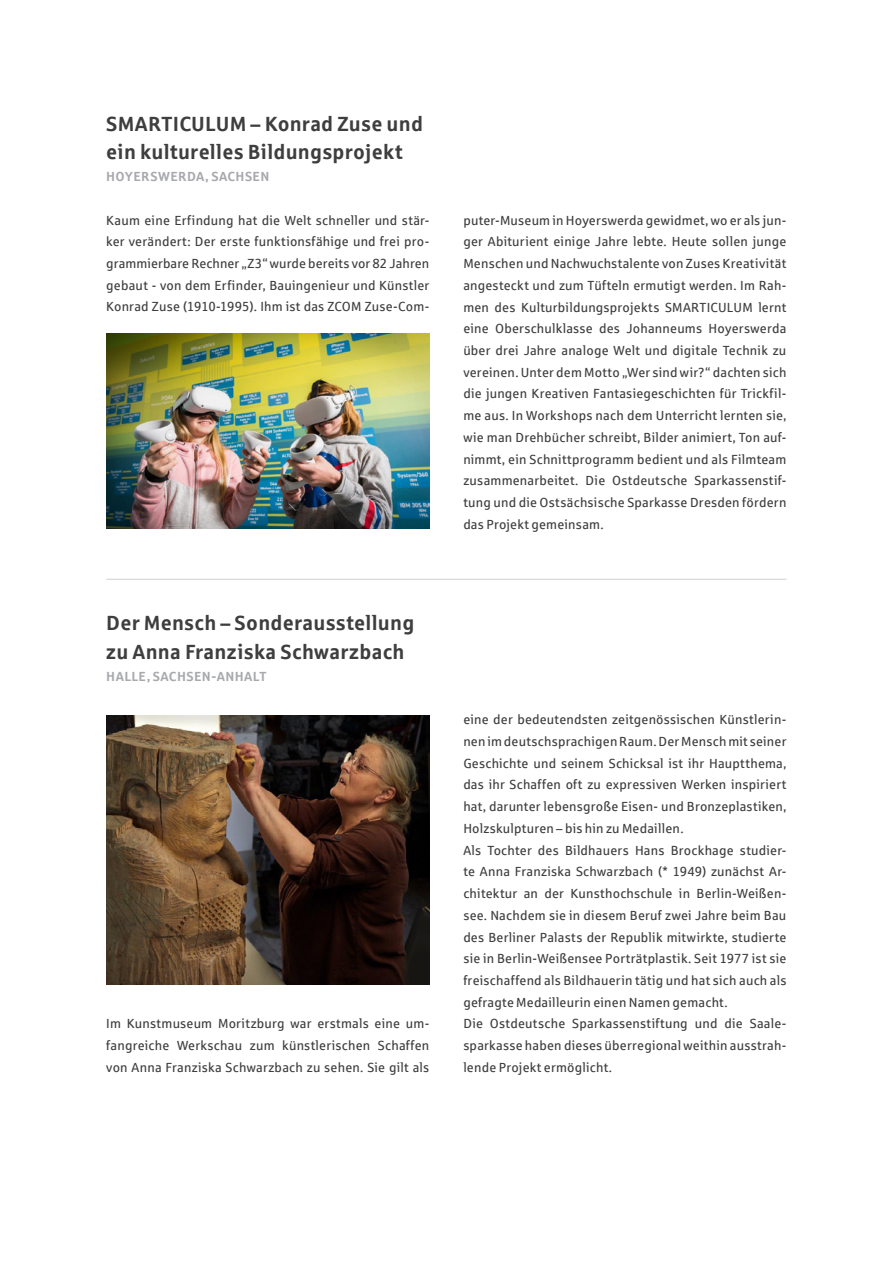
<style>
.page{position:relative;width:893px;height:1263px;background:#fff}
.page>*{position:absolute;margin:0;border:0;box-sizing:border-box;transform-origin:0 0}
.t1{font:700 20.55px/28.5px "Sparkasse Rg";letter-spacing:.01em;color:#3e3e3f}
.t2{font:13.2px/21.8px "Sparkasse Rg";letter-spacing:.015em;color:#3e3e3f;text-align:justify}
.t3{font:700 13.2px "Sparkasse Rg";letter-spacing:.035em;color:#a8a9ad}
</style>
<div class="page">
<img style="left:107px;top:333px;width:322px;height:196px">
<hr style="left:106px;top:579px;width:680px;height:1px;background:#d1d2d4">
<img style="left:106px;top:716px;width:323px;height:268px">
<h1 class="t1" style="left:106px;top:110px;width:318px">SMARTICULUM – Konrad Zuse und ein kulturelles Bildungsprojekt</h1>
<p class="t3" style="left:106px;top:169px;width:165px">HOYERSWERDA, SACHSEN</p>
<p class="t2" style="left:106px;top:209px;width:325px">Kaum eine Erfindung hat die Welt schneller und stär&shy;ker verändert: Der erste funktionsfähige und frei pro&shy;grammierbare Rechner „Z3“ wurde bereits vor 82 Jahren gebaut - von dem Erfinder, Bauingenieur und Künstler Konrad Zuse (1910-1995). Ihm ist das ZCOM Zuse-Com-</p>
<p class="t2" style="left:463px;top:209px;width:325px">puter-Museum in Hoyerswerda gewidmet, wo er als jun&shy;ger Abiturient einige Jahre lebte. Heute sollen junge Menschen und Nachwuchstalente von Zuses Kreativität angesteckt und zum Tüfteln ermutigt werden. Im Rah&shy;men des Kulturbildungsprojekts SMARTICULUM lernt eine Oberschulklasse des Johanneums Hoyerswerda über drei Jahre analoge Welt und digitale Technik zu vereinen. Unter dem Motto „Wer sind wir?“ dachten sich die jungen Kreativen Fantasiegeschichten für Trickfil&shy;me aus. In Workshops nach dem Unterricht lernten sie, wie man Drehbücher schreibt, Bilder animiert, Ton auf&shy;nimmt, ein Schnittprogramm bedient und als Filmteam zusammenarbeitet. Die Ostdeutsche Sparkassenstif&shy;tung und die Ostsächsische Sparkasse Dresden fördern das Projekt gemeinsam.</p>
<h1 class="t1" style="left:106px;top:609px;width:310px">Der Mensch – Sonderausstellung zu Anna Franziska Schwarzbach</h1>
<p class="t3" style="left:106px;top:669px;width:162px">HALLE, SACHSEN-ANHALT</p>
<p class="t2" style="left:106px;top:1013px;width:325px">Im Kunstmuseum Moritzburg war erstmals eine um&shy;fangreiche Werkschau zum künstlerischen Schaffen von Anna Franziska Schwarzbach zu sehen. Sie gilt als</p>
<p class="t2" style="left:463px;top:709px;width:325px;text-align:left">eine der bedeutendsten zeitgenössischen Künstlerin&shy;nen im deutschsprachigen Raum. Der Mensch mit seiner Geschichte und seinem Schicksal ist ihr Hauptthema, das ihr Schaffen oft zu expressiven Werken inspiriert hat, darunter lebensgroße Eisen- und Bronzeplastiken, Holzskulpturen – bis hin zu Medaillen.<br>Als Tochter des Bildhauers Hans Brockhage studier&shy;te Anna Franziska Schwarzbach (* 1949) zunächst Ar&shy;chitektur an der Kunsthochschule in Berlin-Weißen&shy;see. Nachdem sie in diesem Beruf zwei Jahre beim Bau des Berliner Palasts der Republik mitwirkte, studierte sie in Berlin-Weißensee Porträtplastik. Seit 1977 ist sie freischaffend als Bildhauerin tätig und hat sich auch als gefragte Medailleurin einen Namen gemacht.<br>Die Ostdeutsche Sparkassenstiftung und die Saale&shy;sparkasse haben dieses überregional weithin ausstrah&shy;lende Projekt ermöglicht.</p>
</div>
